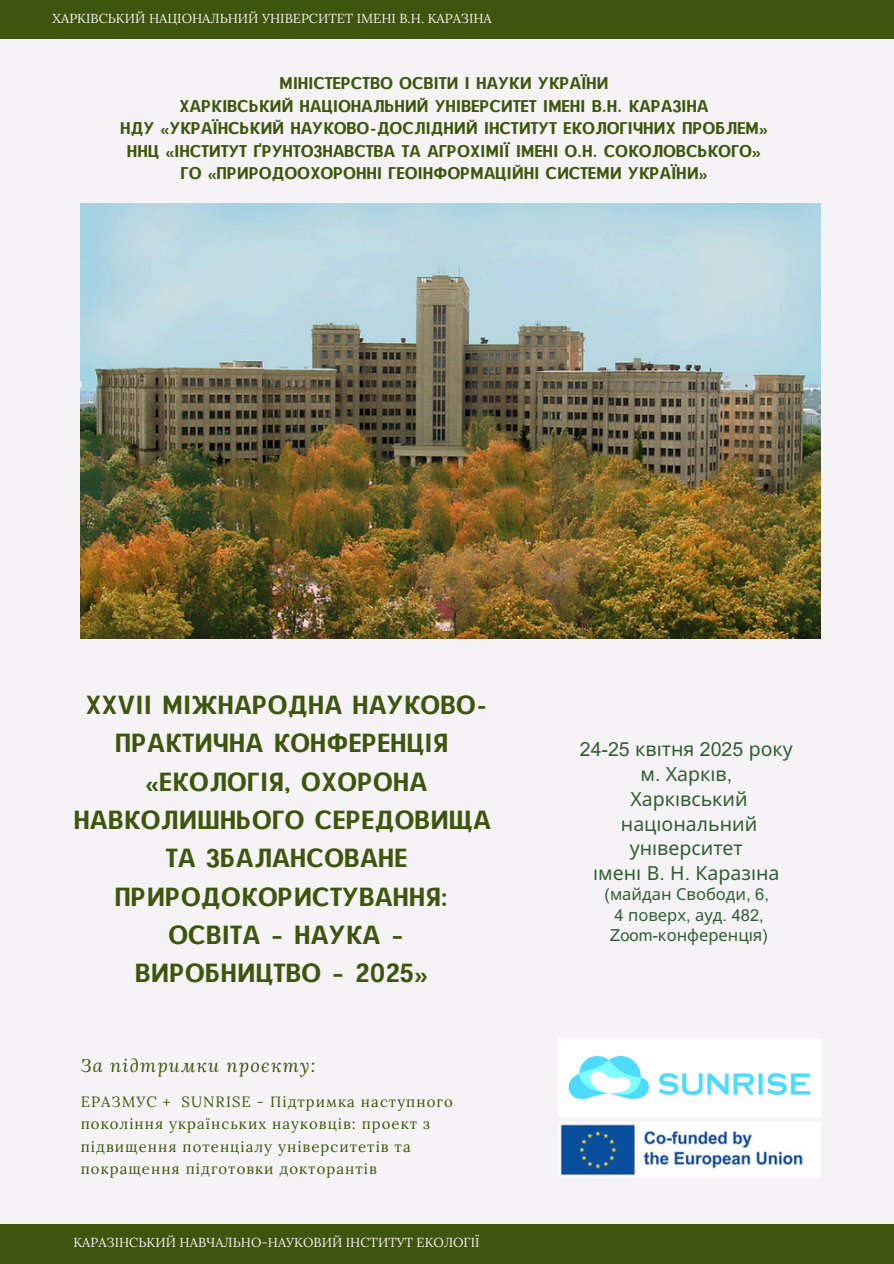
<style>
.page{position:relative;width:894px;height:1264px;background:#fff}
.page>*{position:absolute;margin:0;border:0;box-sizing:border-box;transform-origin:0 0}
.t1{font:25.5px/38.2px "CAT Neuzeit";letter-spacing:.03em;color:#3d550c;text-align:center}
.t2{font:19.5px/24.8px "Noto Sans";color:#315d34;text-align:center}
.t3{font:italic 18.15px "Lora";letter-spacing:.07em;color:#3d550c}
.t4{font:16.5px/22.5px "CAT Neuzeit";letter-spacing:.02em;color:#3d550c;text-align:center}
.t5{font:16.5px/20.2px "Noto Sans";color:#315d34;text-align:center}
.t6{font:14.85px/22.5px "Lora";letter-spacing:.07em;color:#3d550c}
.t7{font:13.05px "Lora";color:#f5f3f5}
.s1{font-family:"Arial MT Pro"}
</style>
<div class="page">
<div style="left:0;top:0;width:893px;height:1263px;background:#f5f3f5"></div>
<div style="left:0;top:1223px;width:893px;height:40px;background:#3d550c"></div>
<div style="left:0;top:0;width:893px;height:39px;background:#3d550c"></div>
<img style="left:81px;top:204px;width:739px;height:434px">
<img style="left:558px;top:1038px;width:262px;height:78px">
<img style="left:558px;top:1122px;width:262px;height:55px">
<h2 class="t7" style="left:53px;top:10px;width:440px">ХАРКІВСЬКИЙ НАЦІОНАЛЬНИЙ УНІВЕРСИТЕТ ІМЕНІ В.Н. КАРАЗІНА</h2>
<p class="t4" style="left:120px;top:72px;width:648px">МІНІСТЕРСТВО ОСВІТИ І НАУКИ УКРАЇНИ<br>ХАРКІВСЬКИЙ НАЦІОНАЛЬНИЙ УНІВЕРСИТЕТ ІМЕНІ В.Н. КАРАЗІНА<br>НДУ «УКРАЇНСЬКИЙ НАУКОВО-ДОСЛІДНИЙ ІНСТИТУТ ЕКОЛОГІЧНИХ ПРОБЛЕМ» ННЦ «ІНСТИТУТ ҐРУНТОЗНАВСТВА ТА АГРОХІМІЇ ІМЕНІ О.Н. СОКОЛОВСЬКОГО» ГО «ПРИРОДООХОРОННІ ГЕОІНФОРМАЦІЙНІ СИСТЕМИ УКРАЇНИ»</p>
<p class="t1" style="left:74px;top:685px;width:418px">ХХVII МІЖНАРОДНА НАУКОВО-<br>ПРАКТИЧНА КОНФЕРЕНЦІЯ «ЕКОЛОГІЯ, ОХОРОНА<br>НАВКОЛИШНЬОГО СЕРЕДОВИЩА<br>ТА ЗБАЛАНСОВАНЕ<br>ПРИРОДОКОРИСТУВАННЯ:<br>ОСВІТА – НАУКА –<br>ВИРОБНИЦТВО – 2025»</p>
<h3 class="t3" style="left:81px;top:1053px;width:236px">За підтримки проєкту:</h3>
<p class="t6" style="left:81px;top:1090px;width:373px">ЕРАЗМУС + SUNRISE - Підтримка наступного покоління українських науковців: проект з підвищення потенціалу університетів та покращення підготовки докторантів</p>
<h1 class="t7" style="left:73px;top:1234px;width:407px">КАРАЗІНСЬКИЙ НАВЧАЛЬНО-НАУКОВИЙ ІНСТИТУТ ЕКОЛОГІЇ</h1>
<h2 class="t2" style="left:579px;top:736px;width:214px"><span class="s1">24-25</span> квітня <span class="s1">2025</span> року м<span class="s1">.</span> Харків<span class="s1">,<br></span>Харкі вський національний<br>уні верситет<br>імені В<span class="s1">.</span> Н<span class="s1">.</span> Каразіна</h2>
<h2 class="t5" style="left:604px;top:883px;width:166px"><span class="s1">(</span>майдан Свободи<span class="s1">, 6,<br>4</span> поверх<span class="s1">,</span> ауд<span class="s1">. 482,<br>Zoom-</span>конференція<span class="s1">)</span></h2>
</div>
